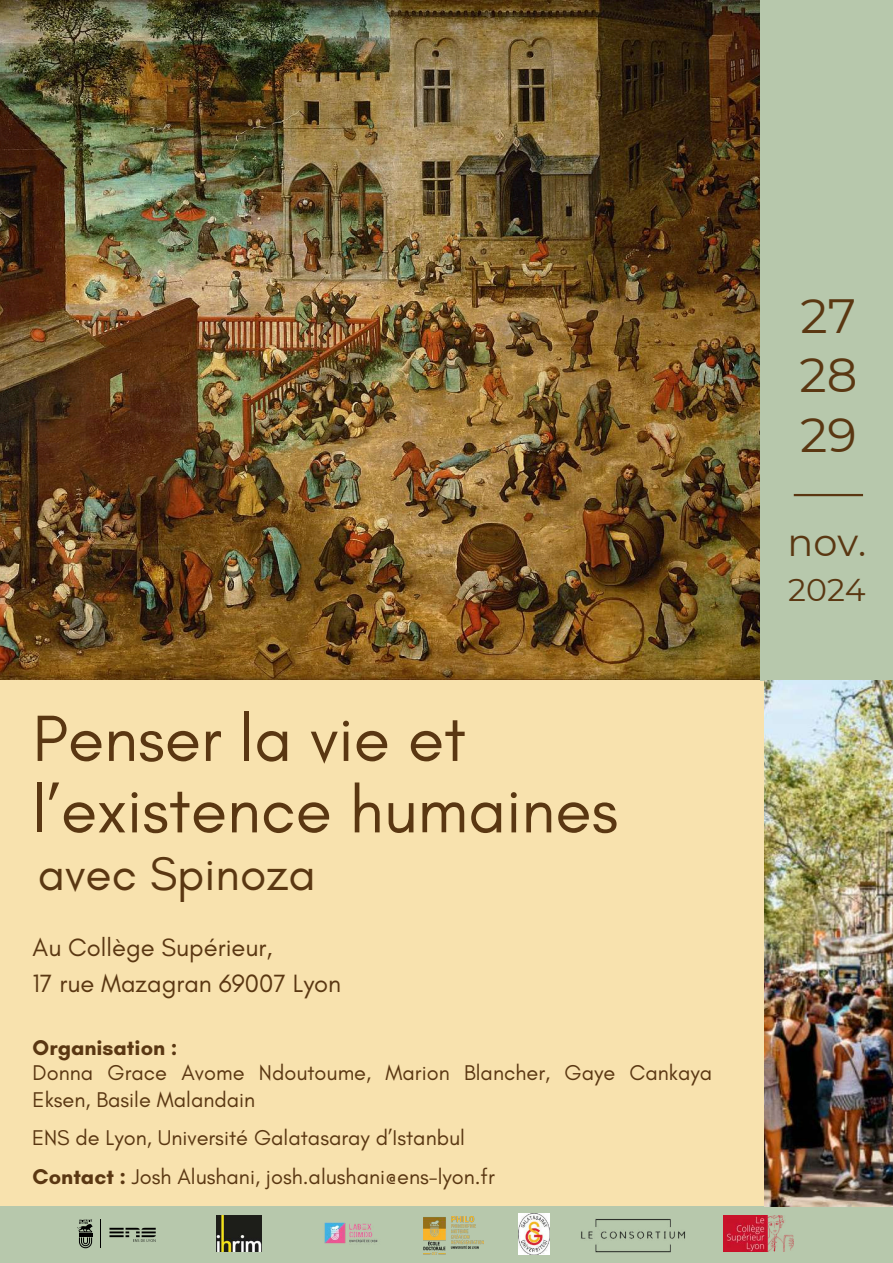
<style>
.page{position:relative;width:893px;height:1263px;background:#f8e2ae}
.page>*{position:absolute;margin:0;border:0;box-sizing:border-box;transform-origin:0 0}
.t1{font:66.53px/71.4px "Glacial Indifference";color:#5a3712}
.t2{font:48px "Glacial Indifference";color:#5a3712}
.t3{font:48px/59.6px "Montserrat";color:#5a3712;text-align:justify}
.t4{font:38.25px "Montserrat";color:#5a3712}
.t5{font:31.5px "Montserrat";color:#5a3712}
.t6{font:25.5px/35.4px "Glacial Indifference";color:#5a3712}
.t7{font:21.75px/26.4px "Glacial Indifference";color:#5a3712}
.t8{font:700 21.75px "Glacial Indifference";color:#5a3712}
.s1{font-weight:700}
</style>
<div class="page">
<img style="left:0;top:0;width:760px;height:679px">
<div style="left:0;top:1206px;width:893px;height:57px;background:#b7c8ac"></div>
<img style="left:216px;top:1215px;width:45px;height:37px">
<svg style="left:77px;top:1219px;width:16px;height:29px"></svg>
<svg style="left:109px;top:1228px;width:47px;height:14px"></svg>
<div style="left:760px;top:0;width:133px;height:680px;background:#b7c8ac"></div>
<img style="left:764px;top:680px;width:129px;height:526px">
<hr style="left:794px;top:494px;width:69px;height:2px;background:#5a3712">
<img style="left:723px;top:1216px;width:71px;height:35px">
<img style="left:324px;top:1222px;width:54px;height:22px">
<img style="left:423px;top:1216px;width:61px;height:38px">
<img style="left:581px;top:1219px;width:104px;height:33px">
<img style="left:518px;top:1213px;width:31px;height:41px">
<h1 class="t1" style="left:33px;top:702px;width:587px">Penser la vie et l’existence humaines</h1>
<h2 class="t2" style="left:38px;top:844px;width:279px">avec Spinoza</h2>
<p class="t6" style="left:33px;top:930px;width:310px">Au Collège Supérieur,<br>17 rue Mazagran 69007 Lyon</p>
<p class="t8" style="left:33px;top:1034px;width:146px">Organisation :</p>
<p class="t7" style="left:33px;top:1060px;width:681px">Donna Grace Avome Ndoutoume, Marion Blancher, Gaye Cankaya<br>Eksen, Basile Malandain</p>
<p class="t7" style="left:32px;top:1124px;width:434px">ENS de Lyon, Université Galatasaray d’Istanbul</p>
<p class="t7" style="left:33px;top:1163px;width:463px"><span class="s1">Contact :</span> Josh Alushani, josh.alushani@ens-lyon.fr</p>
<h2 class="t3" style="left:799px;top:286px;width:59px">27<br>28<br>29</h2>
<h3 class="t4" style="left:787px;top:518px;width:80px">nov.</h3>
<h3 class="t5" style="left:788px;top:570px;width:79px">2024</h3>
</div>
